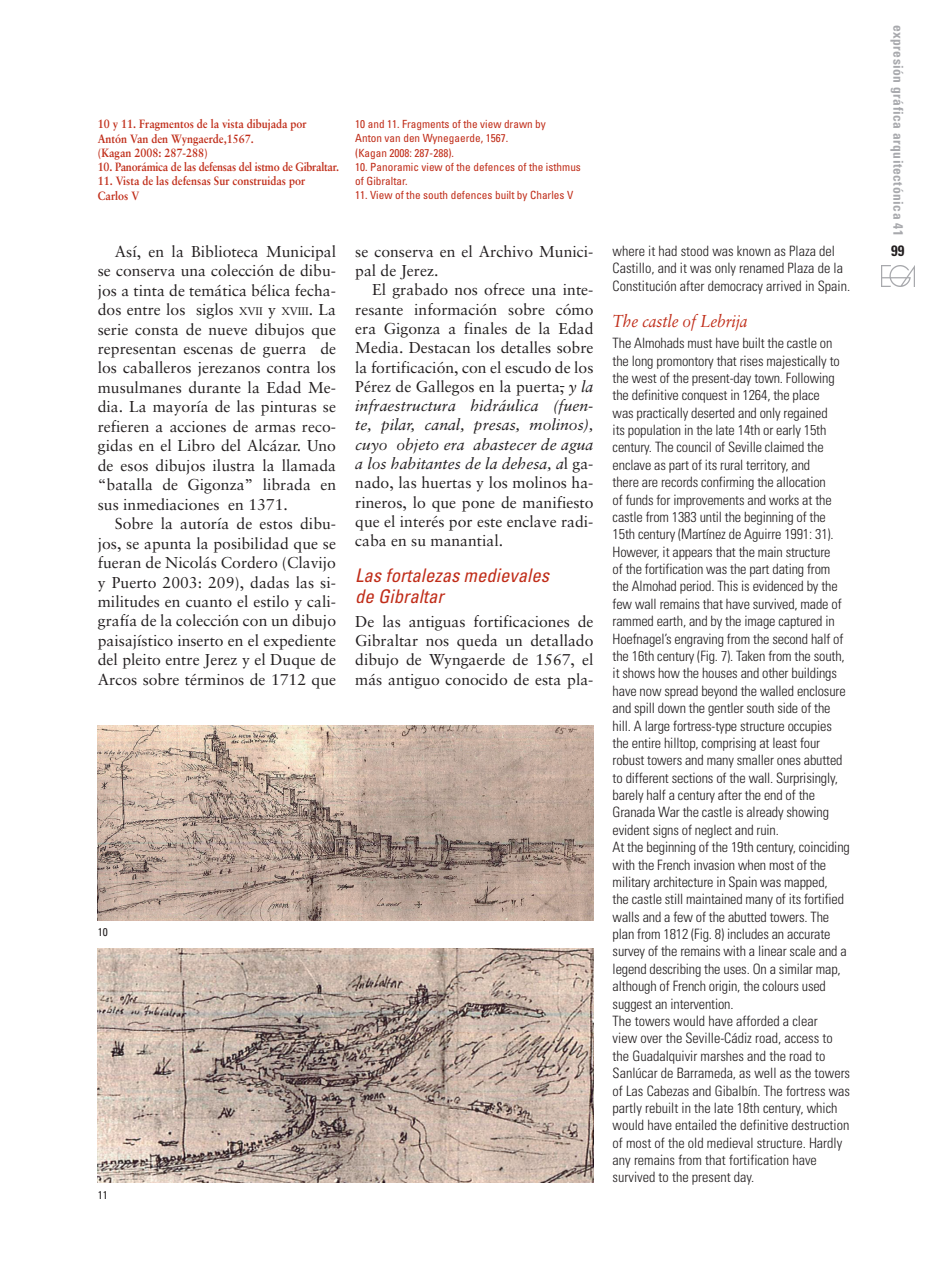
<style>
.page{position:relative;width:936px;height:1276px;background:#fff}
.page>*{position:absolute;margin:0;border:0;box-sizing:border-box;transform-origin:0 0}
.SUBTITULO_CAST{font:italic condensed 18.75px/21.1px "Univers";color:#c02d19}
.SUBTITULO_INGLES{font:italic 17.25px "Sabon";letter-spacing:-.01em;color:#c02d19;scale:.9 1}
.EGA-headernumber{font:15.75px/19.5px "Sabon";color:#231f20;text-align:justify}
.t1{font:700 condensed 15px "Univers";color:#231f20}
.Body_Text{font:300 condensed 14.25px/17.4px "Univers";letter-spacing:-.01em;color:#231f20}
.t2{font:700 condensed 13.5px "Univers";letter-spacing:.035em;color:#a8a9ad}
.SUBTITULO_INGLES-2{font:700 12px "Sabon";color:#c02d19;scale:.9 1}
.SUBTITULO_INGLES-3{font:700 12px "Sabon";letter-spacing:-.02em;color:#c02d19;scale:.9 1}
.t3{font:condensed 11.25px/14.2px "Univers";color:#c02d19}
.PIES_DE_FOTO_INGLES{font:condensed 11.25px "Univers";color:#231f20}
.s1{font-size:10.95px}
.s2{font-style:italic}
</style>
<div class="page">
<img style="left:881px;top:265px;width:33px;height:21px">
<img style="left:98px;top:725px;width:495px;height:195px">
<img style="left:98px;top:948px;width:495px;height:234px">
<p class="SUBTITULO_INGLES-2" style="left:98px;top:117px;width:234px">10 y 11. Fragmentos de la vista dibujada por</p>
<p class="SUBTITULO_INGLES-2" style="left:98px;top:131px;width:175px">Antón Van den Wyngaerde,1567.</p>
<p class="SUBTITULO_INGLES-2" style="left:98px;top:145px;width:124px">(Kagan 2008: 287-288)</p>
<p class="SUBTITULO_INGLES-3" style="left:98px;top:159px;width:269px">10. Panorámica de las defensas del istmo de Gibraltar.</p>
<p class="SUBTITULO_INGLES-2" style="left:98px;top:174px;width:232px">11. Vista de las defensas Sur construidas por</p>
<p class="SUBTITULO_INGLES-2" style="left:98px;top:188px;width:48px">Carlos V</p>
<p class="t3" style="left:355px;top:117px;width:192px">10 and 11. Fragments of the view drawn by</p>
<p class="t3" style="left:355px;top:131px;width:154px">Anton van den Wynegaerde, 1567.</p>
<p class="t3" style="left:355px;top:145px;width:100px">(Kagan 2008: 287-288).</p>
<p class="t3" style="left:355px;top:160px;width:227px">10. Panoramic view of the defences of the isthmus of Gibraltar.</p>
<p class="t3" style="left:355px;top:188px;width:219px">11. View of the south defences built by Charles V</p>
<p class="EGA-headernumber" style="left:98px;top:241px;width:240px;text-indent:17px">Así, en la Biblioteca Municipal se conserva una colección de dibu&shy;jos a tinta de temática bélica fecha&shy;dos entre los siglos <span class="s1">XVII</span> y <span class="s1">XVIII</span>. La serie consta de nueve dibujos que representan escenas de guerra de los caballeros jerezanos contra los musulmanes durante la Edad Me&shy;dia. La mayoría de las pinturas se refieren a acciones de armas reco&shy;gidas en el Libro del Alcázar. Uno de esos dibujos ilustra la llamada “batalla de Gigonza” librada en sus inmediaciones en 1371.</p>
<p class="EGA-headernumber" style="left:98px;top:514px;width:240px;text-indent:17px">Sobre la autoría de estos dibu&shy;jos, se apunta la posibilidad que se fueran de Nicolás Cordero (Clavijo y Puerto 2003: 209), dadas las si&shy;militudes en cuanto el estilo y cali&shy;grafía de la colección con un dibujo paisajístico inserto en el expediente del pleito entre Jerez y el Duque de Arcos sobre términos de 1712 que</p>
<p class="EGA-headernumber" style="left:355px;top:241px;width:240px">se conserva en el Archivo Munici&shy;pal de Jerez.</p>
<p class="EGA-headernumber" style="left:355px;top:280px;width:240px;text-indent:17px">El grabado nos ofrece una inte&shy;resante información sobre cómo era Gigonza a finales de la Edad Media. Destacan los detalles sobre la fortificación, con el escudo de los Pérez de Gallegos en la puerta, <span class="s2">y la infraestructura hidráulica (fuen&shy;te, pilar, canal, presas, molinos), cuyo objeto era abastecer de agua a los habitantes de la dehesa, a</span>l ga&shy;nado, las huertas y los molinos ha&shy;rineros, lo que pone de manifiesto que el interés por este enclave radi&shy;caba en su manantial.</p>
<p class="SUBTITULO_CAST" style="left:355px;top:565px;width:195px">Las fortalezas medievales de Gibraltar</p>
<p class="EGA-headernumber" style="left:355px;top:611px;width:240px">De las antiguas fortificaciones de Gibraltar nos queda un detallado dibujo de Wyngaerde de 1567, el más antiguo conocido de esta pla-</p>
<p class="PIES_DE_FOTO_INGLES" style="left:98px;top:924px;width:11px">10</p>
<p class="PIES_DE_FOTO_INGLES" style="left:98px;top:1187px;width:11px">11</p>
<p class="Body_Text" style="left:612px;top:242px;width:239px">where it had stood was known as Plaza del<br>Castillo, and it was only renamed Plaza de la<br>Constitución after democracy arrived in Spain.</p>
<p class="SUBTITULO_INGLES" style="left:612px;top:310px;width:151px">The castle of Lebrija</p>
<p class="Body_Text" style="left:612px;top:334px;width:234px">The Almohads must have built the castle on the long promontory that rises majestically to the west of the present-day town. Following the definitive conquest in 1264, the place<br>was practically deserted and only regained<br>its population in the late 14th or early 15th century. The council of Seville claimed the enclave as part of its rural territory, and<br>there are records confirming the allocation<br>of funds for improvements and works at the castle from 1383 until the beginning of the 15th century (Martínez de Aguirre 1991: 31).<br>However, it appears that the main structure<br>of the fortification was the part dating from the Almohad period. This is evidenced by the few wall remains that have survived, made of rammed earth, and by the image captured in Hoefnagel’s engraving from the second half of the 16th century (Fig. 7). Taken from the south, it shows how the houses and other buildings have now spread beyond the walled enclosure and spill down the gentler south side of the hill. A large fortress-type structure occupies the entire hilltop, comprising at least four robust towers and many smaller ones abutted to different sections of the wall. Surprisingly, barely half a century after the end of the Granada War the castle is already showing evident signs of neglect and ruin.</p>
<p class="Body_Text" style="left:612px;top:838px;width:239px">At the beginning of the 19th century, coinciding with the French invasion when most of the military architecture in Spain was mapped,<br>the castle still maintained many of its fortified walls and a few of the abutted towers. The plan from 1812 (Fig. 8) includes an accurate survey of the remains with a linear scale and a legend describing the uses. On a similar map, although of French origin, the colours used suggest an intervention.</p>
<p class="Body_Text" style="left:612px;top:1012px;width:239px">The towers would have afforded a clear<br>view over the Seville-Cádiz road, access to the Guadalquivir marshes and the road to Sanlúcar de Barrameda, as well as the towers of Las Cabezas and Gibalbín. The fortress was partly rebuilt in the late 18th century, which would have entailed the definitive destruction of most of the old medieval structure. Hardly any remains from that fortification have survived to the present day.</p>
<p class="t2" style="left:906px;top:25px;width:213px;rotate:90deg">expresión gráfica arquitectónica 41</p>
<p class="t1" style="left:891px;top:242px;width:15px">99</p>
</div>
